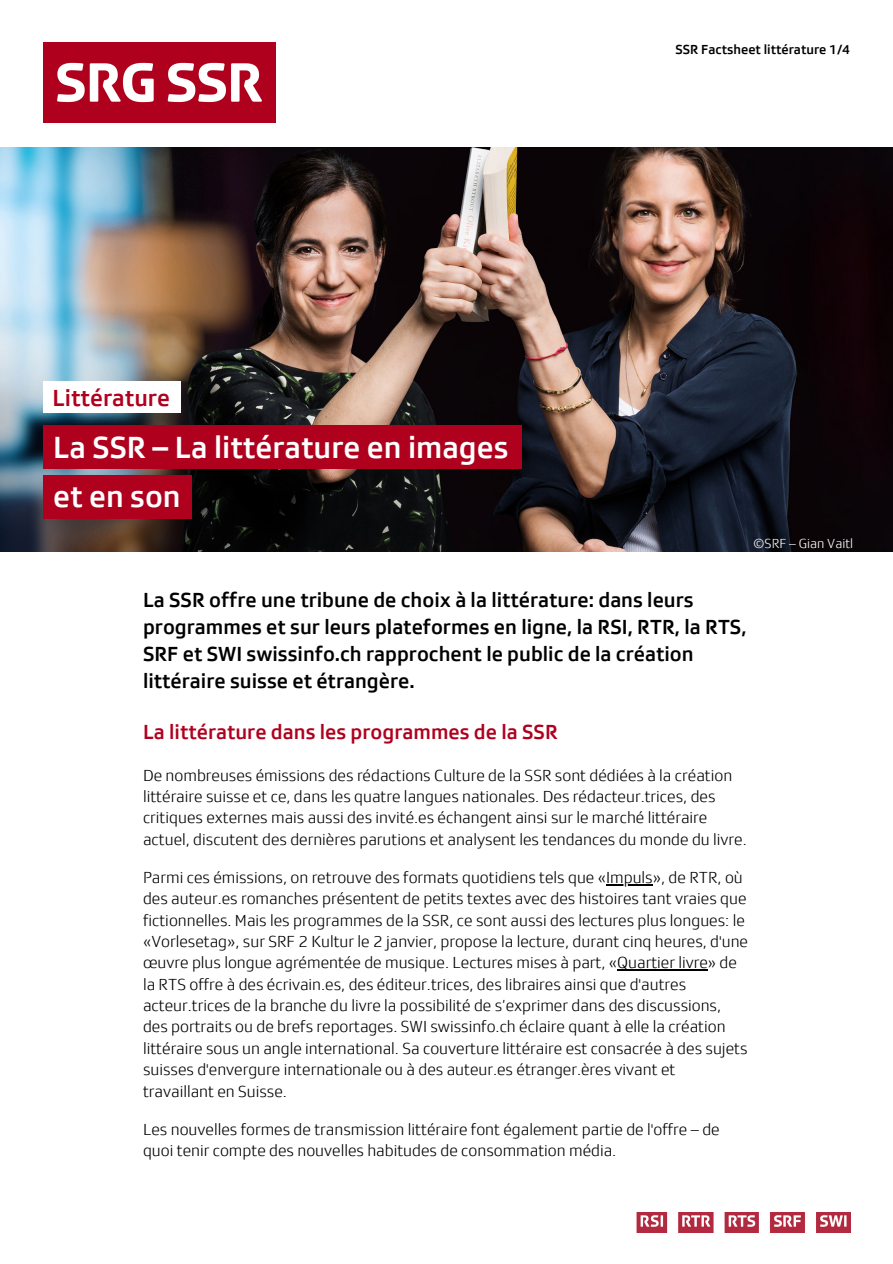
<style>
.page{position:relative;width:893px;height:1264px;background:#fff}
.page>*{position:absolute;margin:0;border:0;box-sizing:border-box;transform-origin:0 0}
.t1{font:500 31.5px "SRGSSR Type";color:#fff}
.t2{font:500 24px "SRGSSR Type";color:#af001e}
.t3{font:500 21px/27px "SRGSSR Type";color:#000}
.t4{font:500 21px "SRGSSR Type";color:#af001e}
.t5{font:300 16.5px/21.3px "SRGSSR Type";color:#000}
.t6{font:500 13.5px "SRGSSR Type";color:#000}
.t7{font:300 13.5px "SRGSSR Type";color:#fff}
</style>
<div class="page">
<img style="left:43px;top:42px;width:232px;height:80px">
<img style="left:0;top:148px;width:892px;height:403px">
<div style="left:43px;top:381px;width:138px;height:32px;background:#fff"></div>
<div style="left:43px;top:425px;width:479px;height:44px;background:#af001e"></div>
<div style="left:43px;top:475px;width:149px;height:43px;background:#af001e"></div>
<img style="left:636px;top:1212px;width:214px;height:20px">
<hr style="left:606px;top:884px;width:46px;height:1px;background:#000">
<hr style="left:617px;top:969px;width:90px;height:1px;background:#000">
<p class="t2" style="left:52px;top:382px;width:119px">Littérature</p>
<p class="t1" style="left:53px;top:427px;width:456px">La SSR – La littérature en images</p>
<p class="t1" style="left:53px;top:477px;width:129px">et en son</p>
<p class="t6" style="left:675px;top:41px;width:176px">SSR Factsheet littérature 1/4</p>
<p class="t7" style="left:753px;top:535px;width:101px">©SRF – Gian Vaitl</p>
<p class="t3" style="left:143px;top:586px;width:605px">La SSR offre une tribune de choix à la littérature: dans leurs programmes et sur leurs plateformes en ligne, la RSI, RTR, la RTS, SRF et SWI swissinfo.ch rapprochent le public de la création littéraire suisse et étrangère.</p>
<p class="t4" style="left:143px;top:718px;width:416px">La littérature dans les programmes de la SSR</p>
<p class="t5" style="left:143px;top:763px;width:605px">De nombreuses émissions des rédactions Culture de la SSR sont dédiées à la création littéraire suisse et ce, dans les quatre langues nationales. Des rédacteur.trices, des critiques externes mais aussi des invité.es échangent ainsi sur le marché littéraire actuel, discutent des dernières parutions et analysent les tendances du monde du livre.</p>
<p class="t5" style="left:143px;top:866px;width:606px">Parmi ces émissions, on retrouve des formats quotidiens tels que «Impuls», de RTR, où des auteur.es romanches présentent de petits textes avec des histoires tant vraies que fictionnelles. Mais les programmes de la SSR, ce sont aussi des lectures plus longues: le «Vorlesetag», sur SRF 2 Kultur le 2 janvier, propose la lecture, durant cinq heures, d'une œuvre plus longue agrémentée de musique. Lectures mises à part, «Quartier livre» de la RTS offre à des écrivain.es, des éditeur.trices, des libraires ainsi que d'autres acteur.trices de la branche du livre la possibilité de s’exprimer dans des discussions, des portraits ou de brefs reportages. SWI swissinfo.ch éclaire quant à elle la création littéraire sous un angle international. Sa couverture littéraire est consacrée à des sujets suisses d'envergure internationale ou à des auteur.es étranger.ères vivant et travaillant en Suisse.</p>
<p class="t5" style="left:143px;top:1117px;width:578px">Les nouvelles formes de transmission littéraire font également partie de l'offre – de quoi tenir compte des nouvelles habitudes de consommation média.</p>
</div>
